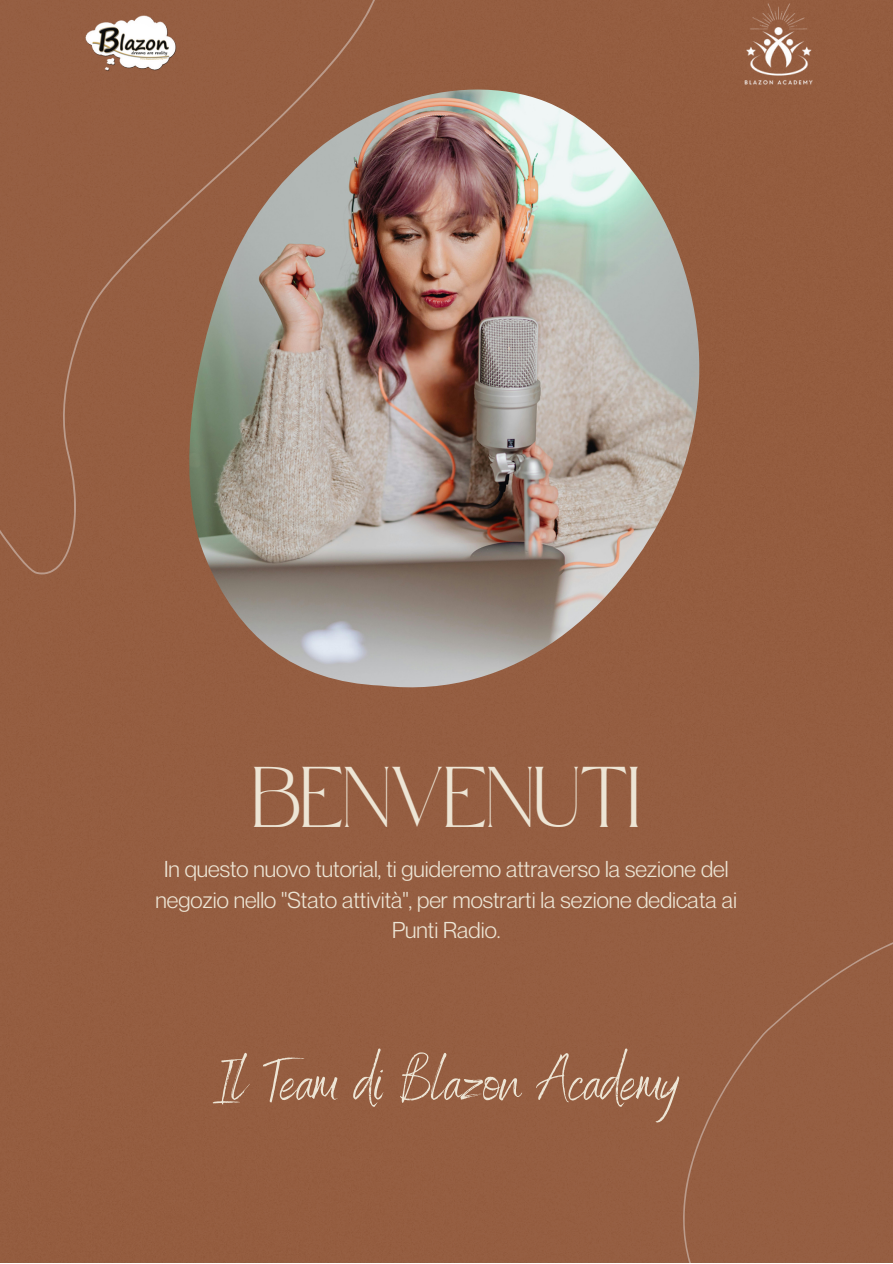
<style>
.page{position:relative;width:893px;height:1264px;background:#fff}
.page>*{position:absolute;margin:0;border:0;box-sizing:border-box;transform-origin:0 0}
.t1{font:58.5px "Benedict";color:#ede5d5}
.t2{font:42px "Safira March";color:#ede5d5}
.t3{font:22.5px/30.3px "Neue Montreal";color:#ede5d5;text-align:center}
</style>
<div class="page">
<div style="left:0;top:0;width:892px;height:1262px;background:#955d40"></div>
<div style="left:0;top:0;width:423px;height:594px;background:#955e41"></div>
<img style="left:189px;top:89px;width:510px;height:612px">
<div style="left:672px;top:925px;width:220px;height:337px;background:#955e42"></div>
<img style="left:75px;top:12px;width:106px;height:63px">
<img style="left:741px;top:0;width:76px;height:89px">
<p class="t2" style="left:253px;top:788px;width:388px">BENVENUTI</p>
<p class="t3" style="left:156px;top:853px;width:583px">In questo nuovo tutorial, ti guideremo attraverso la sezione del negozio nello "Stato attività", per mostrarti la sezione dedicata ai<br>Punti Radio.</p>
<p class="t1" style="left:213px;top:1043px;width:467px">Il Team di Blazon Academy</p>
</div>
